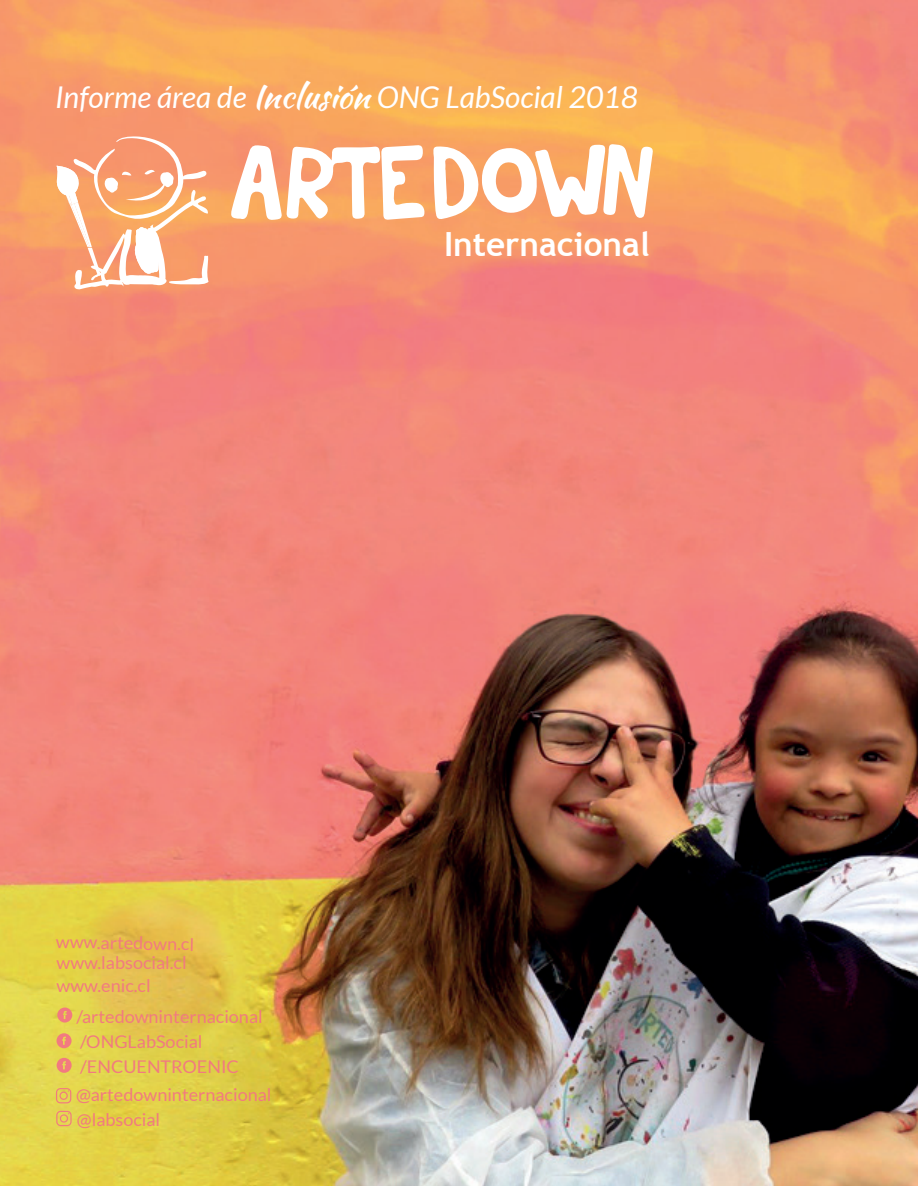
<style>
.page{position:relative;width:918px;height:1188px;background:#fff}
.page>*{position:absolute;margin:0;border:0;box-sizing:border-box;transform-origin:0 0}
.t1{font:700 33.3px "Trebuchet MS";color:#fff}
.t2{font:italic 30px "Lato";color:#fff}
.t3{font:17.55px/25.7px "Lato";color:#f27a80}
.s1{font-family:"Kaushan Script";font-style:normal;font-size:33px}
</style>
<div class="page">
<img style="left:1px;top:0;width:916px;height:1186px">
<img style="left:394px;top:0;width:524px;height:1000px">
<svg style="left:56px;top:136px;width:153px;height:156px"></svg>
<svg style="left:433px;top:144px;width:221px;height:77px"></svg>
<svg style="left:230px;top:144px;width:195px;height:77px"></svg>
<svg style="left:56px;top:1088px;width:15px;height:15px"></svg>
<svg style="left:57px;top:1007px;width:15px;height:16px"></svg>
<svg style="left:57px;top:1033px;width:15px;height:15px"></svg>
<svg style="left:56px;top:1111px;width:16px;height:15px"></svg>
<svg style="left:57px;top:1058px;width:15px;height:15px"></svg>
<h2 class="t2" style="left:55px;top:81px;width:585px">Informe área de <span class="s1">Inclusión</span> ONG LabSocial 2018</h2>
<h1 class="t1" style="left:444px;top:223px;width:207px">Internacional</h1>
<p class="t3" style="left:56px;top:929px;width:140px;rotate:1deg">www.artedown.cl</p>
<p class="t3" style="left:57px;top:973px;width:96px">www.enic.cl</p>
<p class="t3" style="left:57px;top:950px;width:132px">www.labsocial.cl</p>
<p class="t3" style="left:76px;top:1003px;width:188px">/artedowninternacional /ONGLabSocial</p>
<p class="t3" style="left:80px;top:1054px;width:160px">/ENCUENTROENIC</p>
<p class="t3" style="left:76px;top:1082px;width:197px">@artedowninternacional</p>
<p class="t3" style="left:77px;top:1107px;width:85px">@labsocial</p>
</div>
